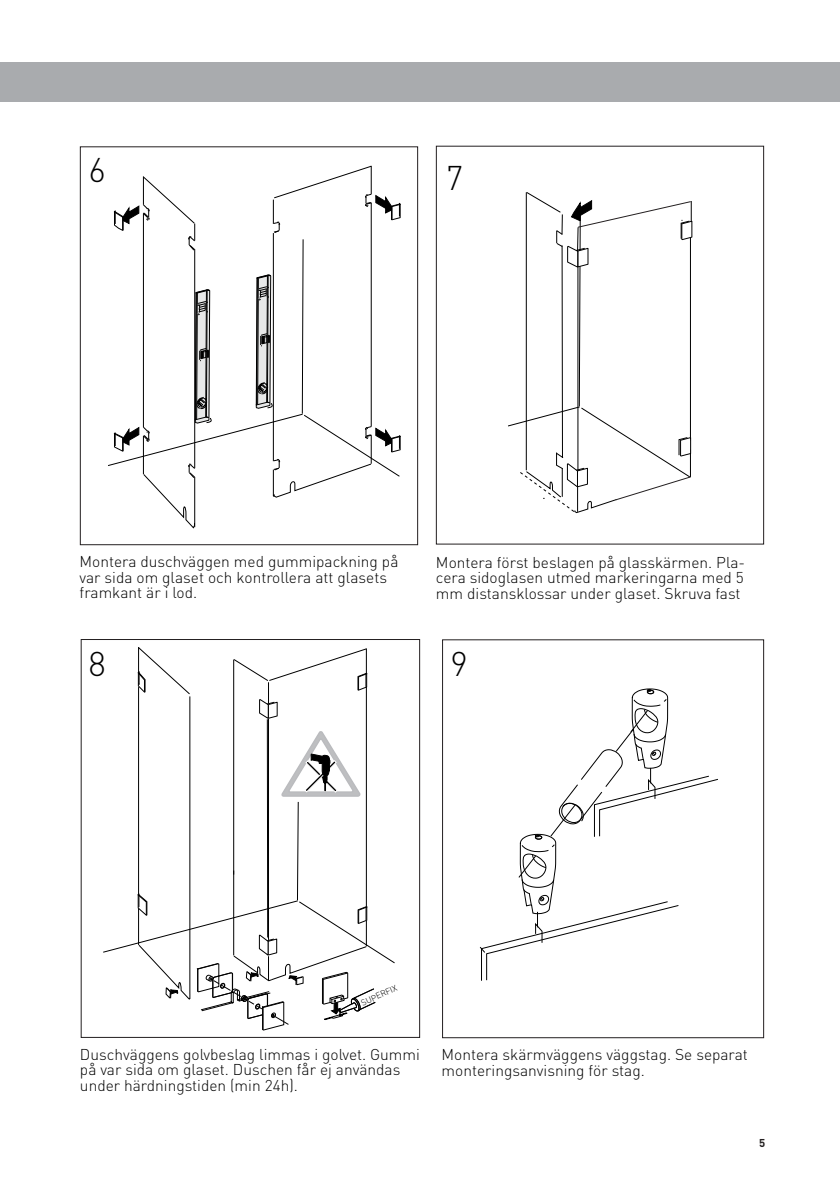
<style>
.page{position:relative;width:840px;height:1191px;background:#fff}
.page>*{position:absolute;margin:0;border:0;box-sizing:border-box;transform-origin:0 0}
.Paragraph_Style1{font:300 33.8px "DIN";color:#000}
.Paragraph_Style1-2{font:300 15.6px/15.6px "DIN";color:#000}
.Allmänt_styckeformat{font:700 11.2px "DINOT";color:#231f20}
.Paragraph_Style1-3{font:300 8.4px "DIN";color:#000}
</style>
<div class="page">
<div style="left:0;top:62px;width:839px;height:40px;background:#a9abae"></div>
<div style="left:81px;top:639px;width:339px;height:398px;border:1px solid #231f20"></div>
<div style="left:442px;top:639px;width:321px;height:399px;border:1px solid #231f20"></div>
<svg style="left:479px;top:688px;width:239px;height:293px"></svg>
<hr style="left:267px;top:719px;width:1px;height:218px;background:#000">
<hr style="left:233px;top:659px;width:1px;height:215px;background:#000">
<svg style="left:107px;top:146px;width:293px;height:400px"></svg>
<hr style="left:194px;top:249px;width:1px;height:219px;background:#000">
<hr style="left:194px;top:477px;width:1px;height:50px;background:#000">
<hr style="left:366px;top:686px;width:1px;height:220px;background:#000">
<svg style="left:233px;top:648px;width:134px;height:70px"></svg>
<hr style="left:138px;top:687px;width:1px;height:208px;background:#000">
<svg style="left:138px;top:647px;width:52px;height:48px"></svg>
<hr style="left:268px;top:718px;width:1px;height:222px;background:#000">
<hr style="left:189px;top:696px;width:1px;height:298px;background:#000">
<svg style="left:103px;top:730px;width:292px;height:300px"></svg>
<svg style="left:508px;top:192px;width:183px;height:321px"></svg>
<p class="Paragraph_Style1" style="left:89px;top:147px;width:19px">6</p>
<p class="Paragraph_Style1" style="left:445px;top:155px;width:19px">7</p>
<p class="Paragraph_Style1-2" style="left:80px;top:553px;width:320px">Montera duschväggen med gummipackning på var sida om glaset och kontrollera att glasets framkant är i lod.</p>
<p class="Paragraph_Style1-2" style="left:436px;top:554px;width:310px;text-align:justify">Montera först beslagen på glasskärmen. Pla&shy;cera sidoglasen utmed markeringarna med 5 mm distansklossar under glaset. Skruva fast</p>
<p class="Paragraph_Style1" style="left:89px;top:640px;width:19px">8</p>
<p class="Paragraph_Style1" style="left:450px;top:640px;width:19px">9</p>
<p class="Paragraph_Style1-3" style="left:359px;top:998px;width:40px;rotate:-25deg">SUPERFIX</p>
<p class="Paragraph_Style1-2" style="left:80px;top:1045px;width:341px">Duschväggens golvbeslag limmas i golvet. Gummi på var sida om glaset. Duschen får ej användas under härdningstiden (min 24h).</p>
<p class="Paragraph_Style1-2" style="left:441px;top:1046px;width:308px">Montera skärmväggens väggstag. Se separat monteringsanvisning för stag.</p>
<p class="Allmänt_styckeformat" style="left:758px;top:1136px;width:8px">5</p>
</div>
